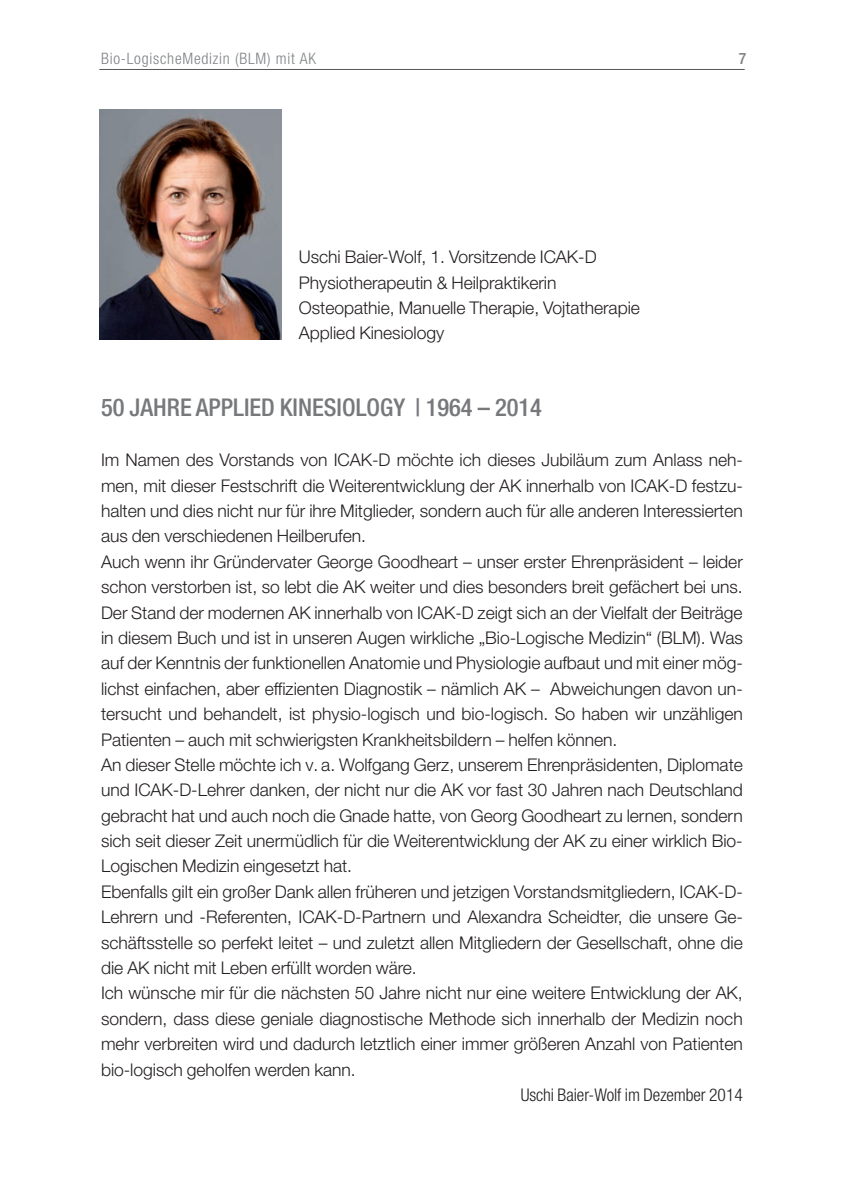
<style>
.page{position:relative;width:844px;height:1191px;background:#fff}
.page>*{position:absolute;margin:0;border:0;box-sizing:border-box;transform-origin:0 0}
.t1{font:500 condensed 24.5px "Helvetica Neue LT Pro";color:#76787b}
.t2{font:300 17.5px/25.4px "Helvetica Neue LT Pro";letter-spacing:-.005em;color:#231f20}
.t3{font:300 condensed 17.5px "Helvetica Neue LT Pro";letter-spacing:-.005em;color:#231f20}
.t4{font:300 condensed 15.75px "Helvetica Neue LT Pro";letter-spacing:.05em;color:#808285}
.t5{font:500 condensed 15.75px "Helvetica Neue LT Pro";color:#808285}
</style>
<div class="page">
<hr style="left:99px;top:69px;width:645px;height:1px;background:#57585a">
<img style="left:99px;top:109px;width:182px;height:231px">
<p class="t4" style="left:101px;top:53px;width:216px">Bio-LogischeMedizin (BLM) mit AK</p>
<p class="t5" style="left:738px;top:53px;width:9px">7</p>
<p class="t2" style="left:299px;top:246px;width:342px">Uschi Baier-Wolf, 1. Vorsitzende ICAK-D Physiotherapeutin &amp; Heilpraktikerin Osteopathie, Manuelle Therapie, Vojtatherapie Applied Kinesiology</p>
<p class="t1" style="left:101px;top:398px;width:442px">50 JAHRE APPLIED KINESIOLOGY | 1964 – 2014</p>
<p class="t2" style="left:101px;top:449px;width:643px">Im Namen des Vorstands von ICAK-D möchte ich dieses Jubiläum zum Anlass neh-</p>
<p class="t2" style="left:101px;top:474px;width:643px">men, mit dieser Festschrift die Weiterentwicklung der AK innerhalb von ICAK-D festzu-</p>
<p class="t2" style="left:101px;top:500px;width:643px">halten und dies nicht nur für ihre Mitglieder, sondern auch für alle anderen Interessierten</p>
<p class="t2" style="left:101px;top:525px;width:266px">aus den verschiedenen Heilberufen.</p>
<p class="t2" style="left:101px;top:550px;width:643px">Auch wenn ihr Gründervater George Goodheart – unser erster Ehrenpräsident – leider</p>
<p class="t2" style="left:101px;top:576px;width:643px">schon verstorben ist, so lebt die AK weiter und dies besonders breit gefächert bei uns.</p>
<p class="t2" style="left:101px;top:601px;width:643px">Der Stand der modernen AK innerhalb von ICAK-D zeigt sich an der Vielfalt der Beiträge</p>
<p class="t2" style="left:101px;top:626px;width:643px">in diesem Buch und ist in unseren Augen wirkliche „Bio-Logische Medizin“ (BLM). Was</p>
<p class="t2" style="left:101px;top:652px;width:643px">auf der Kenntnis der funktionellen Anatomie und Physiologie aufbaut und mit einer mög-</p>
<p class="t2" style="left:101px;top:677px;width:643px">lichst einfachen, aber effizienten Diagnostik – nämlich AK – Abweichungen davon un-</p>
<p class="t2" style="left:101px;top:703px;width:643px">tersucht und behandelt, ist physio-logisch und bio-logisch. So haben wir unzähligen</p>
<p class="t2" style="left:101px;top:728px;width:518px">Patienten – auch mit schwierigsten Krankheitsbildern – helfen können.</p>
<p class="t2" style="left:101px;top:753px;width:643px">An dieser Stelle möchte ich v. a. Wolfgang Gerz, unserem Ehrenpräsidenten, Diplomate</p>
<p class="t2" style="left:101px;top:779px;width:643px">und ICAK-D-Lehrer danken, der nicht nur die AK vor fast 30 Jahren nach Deutschland</p>
<p class="t2" style="left:101px;top:804px;width:643px">gebracht hat und auch noch die Gnade hatte, von Georg Goodheart zu lernen, sondern</p>
<p class="t2" style="left:101px;top:829px;width:643px">sich seit dieser Zeit unermüdlich für die Weiterentwicklung der AK zu einer wirklich Bio-</p>
<p class="t2" style="left:101px;top:855px;width:252px">Logischen Medizin eingesetzt hat.</p>
<p class="t2" style="left:101px;top:880px;width:643px">Ebenfalls gilt ein großer Dank allen früheren und jetzigen Vorstandsmitgliedern, ICAK-D-</p>
<p class="t2" style="left:101px;top:906px;width:643px">Lehrern und -Referenten, ICAK-D-Partnern und Alexandra Scheidter, die unsere Ge-</p>
<p class="t2" style="left:101px;top:931px;width:643px">schäftsstelle so perfekt leitet – und zuletzt allen Mitgliedern der Gesellschaft, ohne die</p>
<p class="t2" style="left:101px;top:956px;width:317px">die AK nicht mit Leben erfüllt worden wäre.</p>
<p class="t2" style="left:101px;top:982px;width:643px">Ich wünsche mir für die nächsten 50 Jahre nicht nur eine weitere Entwicklung der AK,</p>
<p class="t2" style="left:101px;top:1007px;width:643px">sondern, dass diese geniale diagnostische Methode sich innerhalb der Medizin noch</p>
<p class="t2" style="left:101px;top:1032px;width:643px">mehr verbreiten wird und dadurch letztlich einer immer größeren Anzahl von Patienten</p>
<p class="t2" style="left:101px;top:1058px;width:256px">bio-logisch geholfen werden kann.</p>
<p class="t3" style="left:520px;top:1088px;width:223px">Uschi Baier-Wolf im Dezember 2014</p>
</div>
